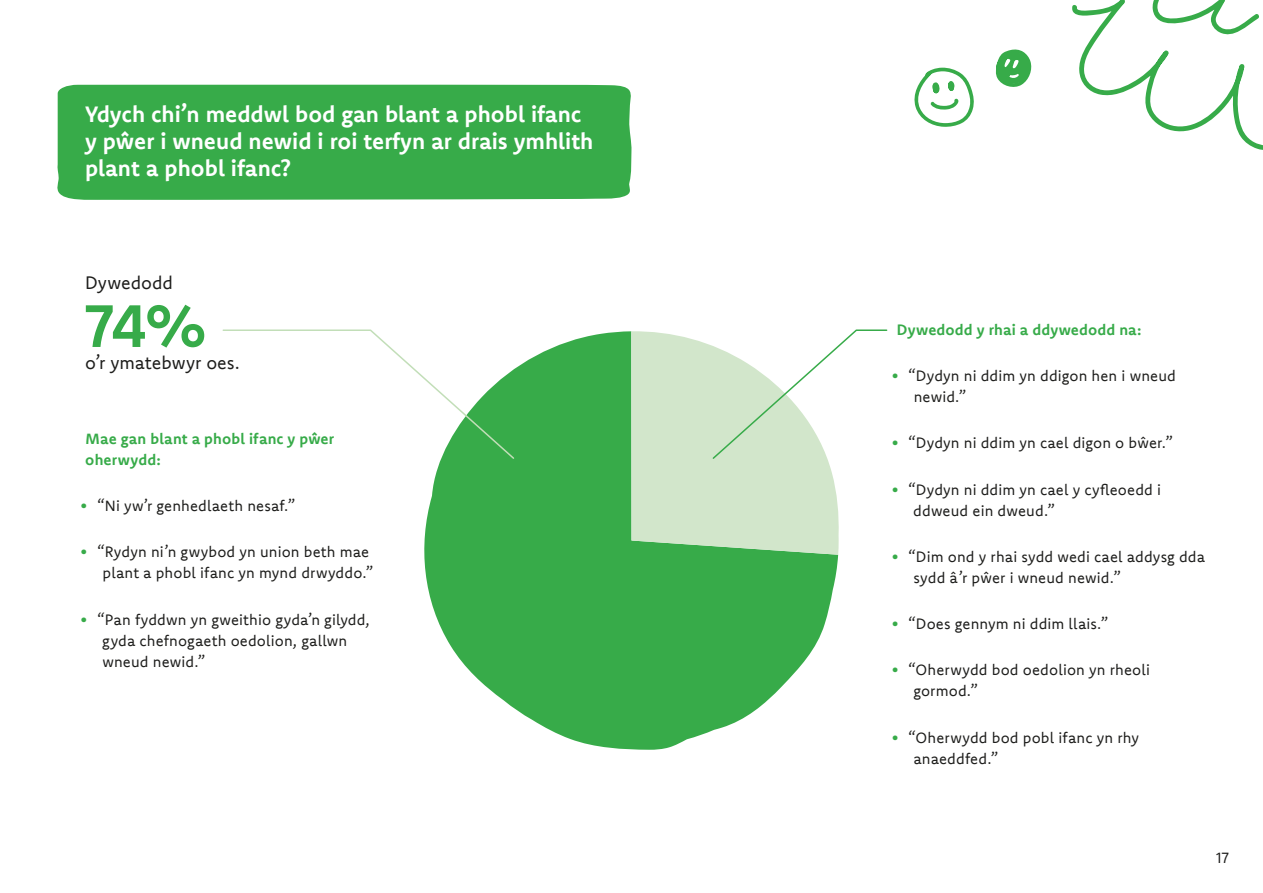
<style>
.page{position:relative;width:1263px;height:893px;background:#fff}
.page>*{position:absolute;margin:0;border:0;box-sizing:border-box;transform-origin:0 0}
.t1{font:700 60px "Komet";color:#37ab49}
.t2{font:700 22.5px/27px "Komet";color:#fff}
.t3{font:18px "Komet";color:#1d1d1b}
.t4{font:15px/21px "Komet";letter-spacing:.005em;color:#1d1d1b}
.t5{font:700 15px/21px "Komet";letter-spacing:.01em;color:#37ab49}
.s1{color:#37ab49}
</style>
<div class="page">
<div style="left:57px;top:84px;width:575px;height:116px;background:#37ab49"></div>
<svg style="left:424px;top:331px;width:414px;height:419px;fill:#37ab49"></svg>
<svg style="left:631px;top:331px;width:208px;height:224px;fill:#d2e6cb"></svg>
<svg style="left:711px;top:329px;width:177px;height:131px"></svg>
<svg style="left:222px;top:329px;width:294px;height:131px"></svg>
<svg style="left:914px;top:68px;width:60px;height:59px"></svg>
<svg style="left:995px;top:49px;width:37px;height:38px"></svg>
<svg style="left:1072px;top:0;width:191px;height:150px"></svg>
<h2 class="t2" style="left:85px;top:100px;width:510px">Ydych chi’n meddwl bod gan blant a phobl ifanc y pŵer i wneud newid i roi terfyn ar drais ymhlith plant a phobl ifanc?</h2>
<p class="t3" style="left:85px;top:271px;width:90px">Dywedodd</p>
<h1 class="t1" style="left:85px;top:287px;width:123px">74%</h1>
<p class="t3" style="left:85px;top:351px;width:156px">o’r ymatebwyr oes.</p>
<p class="t5" style="left:85px;top:428px;width:251px">Mae gan blant a phobl ifanc y pŵer oherwydd:</p>
<p class="t4" style="left:80px;top:495px;width:217px"><span class="s1">•</span> “Ni yw’r genhedlaeth nesaf.”</p>
<p class="t4" style="left:80px;top:541px;width:295px;text-align:right"><span class="s1">•</span> “Rydyn ni’n gwybod yn union beth mae plant a phobl ifanc yn mynd drwyddo.”</p>
<p class="t4" style="left:102px;top:608px;width:269px;text-indent:-23px"><span class="s1">•</span> “Pan fyddwn yn gweithio gyda’n gilydd, gyda chefnogaeth oedolion, gallwn wneud newid.”</p>
<p class="t5" style="left:897px;top:319px;width:246px">Dywedodd y rhai a ddywedodd na:</p>
<p class="t4" style="left:914px;top:365px;width:264px;text-indent:-23px"><span class="s1">•</span> “Dydyn ni ddim yn ddigon hen i wneud newid.”</p>
<p class="t4" style="left:891px;top:432px;width:284px"><span class="s1">•</span> “Dydyn ni ddim yn cael digon o bŵer.”</p>
<p class="t4" style="left:913px;top:478px;width:249px;text-indent:-23px"><span class="s1">•</span> “Dydyn ni ddim yn cael y cyfleoedd i ddweud ein dweud.”</p>
<p class="t4" style="left:913px;top:546px;width:293px;text-indent:-23px"><span class="s1">•</span> “Dim ond y rhai sydd wedi cael addysg dda sydd â’r pŵer i wneud newid.”</p>
<p class="t4" style="left:891px;top:613px;width:219px"><span class="s1">•</span> “Does gennym ni ddim llais.”</p>
<p class="t4" style="left:913px;top:659px;width:238px;text-indent:-23px"><span class="s1">•</span> “Oherwydd bod oedolion yn rheoli gormod.”</p>
<p class="t4" style="left:913px;top:726px;width:227px;text-indent:-23px"><span class="s1">•</span> “Oherwydd bod pobl ifanc yn rhy anaeddfed.”</p>
<p class="t4" style="left:1216px;top:847px;width:14px">17</p>
</div>
